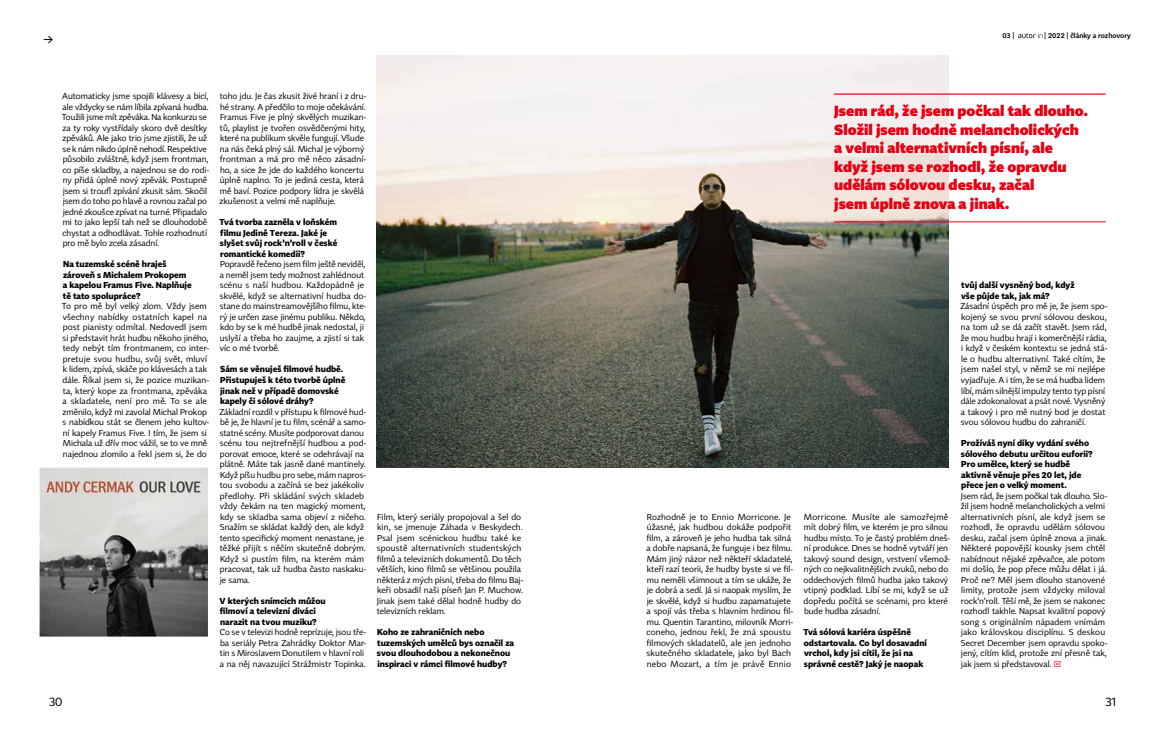
<style>
.page{position:relative;width:1168px;height:755px;background:#fff}
.page>*{position:absolute;margin:0;border:0;box-sizing:border-box;transform-origin:0 0}
.t1{font:900 14.5px/18.5px "Tabac Sans";color:#e70013}
.t2{font:12.5px "Tabac Sans";color:#000}
.t3{font:12px "Tabac Sans";color:#000}
.t4{font:8.5px/10.5px "Tabac Sans";color:#000}
.t5{font:700 8.5px/10.5px "Tabac Sans";color:#000}
.t6{font:600 7px "Tabac Sans";color:#000}
.s1{color:#e70013}
</style>
<div class="page">
<img style="left:39px;top:467px;width:168px;height:168px">
<img style="left:376px;top:55px;width:572px;height:412px">
<hr style="left:834px;top:93px;width:272px;height:2px;background:#e70013">
<hr style="left:834px;top:221px;width:272px;height:1px;background:#e70013">
<svg style="left:1018px;top:33px;width:24px;height:5px"></svg>
<h2 class="t2" style="left:43px;top:32px;width:11px">→</h2>
<p class="t4" style="left:62px;top:91px;width:149px">Automaticky jsme spojili klávesy a bicí, ale vždycky se nám líbila zpívaná hudba.<br>Toužili jsme mít zpěváka. Na konkurzu se za ty roky vystřídaly skoro dvě desítky zpěváků. Ale jako trio jsme zjistili, že už se k nám nikdo úplně nehodí. Respektive působilo zvláštně, když jsem frontman, co píše skladby, a najednou se do rodi&shy;ny přidá úplně nový zpěvák. Postupně jsem si troufl zpívání zkusit sám. Skočil jsem do toho po hlavě a rovnou začal po jedné zkoušce zpívat na turné. Připadalo mi to jako lepší tah než se dlouhodobě chystat a odhodlávat. Tohle rozhodnutí pro mě bylo zcela zásadní.</p>
<p class="t5" style="left:63px;top:259px;width:130px">Na tuzemské scéně hraješ zároveň s Michalem Prokopem a kapelou Framus Five. Naplňuje tě tato spolupráce?</p>
<p class="t4" style="left:62px;top:301px;width:149px">To pro mě byl velký zlom. Vždy jsem všechny nabídky ostatních kapel na post pianisty odmítal. Nedovedl jsem si představit hrát hudbu někoho jiného, tedy nebýt tím frontmanem, co inter&shy;pretuje svou hudbu, svůj svět, mluví k lidem, zpívá, skáče po klávesách a tak dále. Říkal jsem si, že pozice muzikan&shy;ta, který kope za frontmana, zpěváka a skladatele, není pro mě. To se ale změnilo, když mi zavolal Michal Prokop s nabídkou stát se členem jeho kultov&shy;ní kapely Framus Five. I tím, že jsem si Michala už dřív moc vážil, se to ve mně najednou zlomilo a řekl jsem si, že do</p>
<p class="t4" style="left:220px;top:91px;width:148px">toho jdu. Je čas zkusit živé hraní i z dru&shy;hé strany. A předčilo to moje očekávání.<br>Framus Five je plný skvělých muzikan&shy;tů, playlist je tvořen osvědčenými hity, které na publikum skvěle fungují. Všude na nás čeká plný sál. Michal je výborný frontman a má pro mě něco zásadní&shy;ho, a sice že jde do každého koncertu úplně naplno. To je jediná cesta, která mě baví. Pozice podpory lídra je skvělá zkušenost a velmi mě naplňuje.</p>
<p class="t5" style="left:220px;top:217px;width:119px">Tvá tvorba zazněla v loňském filmu Jedině Tereza. Jaké je slyšet svůj rock’n’roll v české romantické komedii?</p>
<p class="t4" style="left:220px;top:259px;width:148px">Popravdě řečeno jsem film ještě neviděl, a neměl jsem tedy možnost zahlédnout scénu s naší hudbou. Každopádně je skvělé, když se alternativní hudba do&shy;stane do mainstreamovějšího filmu, kte&shy;rý je určen zase jinému publiku. Někdo, kdo by se k mé hudbě jinak nedostal, ji uslyší a třeba ho zaujme, a zjistí si tak víc o mé tvorbě.</p>
<p class="t5" style="left:220px;top:364px;width:127px">Sám se věnuješ filmové hudbě.<br>Přistupuješ k této tvorbě úplně jinak než v případě domovské kapely či sólové dráhy?</p>
<p class="t4" style="left:219px;top:406px;width:149px">Základní rozdíl v přístupu k filmové hud&shy;bě je, že hlavní je tu film, scénář a samo&shy;statné scény. Musíte podporovat danou scénu tou nejtrefnější hudbou a pod&shy;porovat emoce, které se odehrávají na plátně. Máte tak jasně dané mantinely.<br>Když píšu hudbu pro sebe, mám napros&shy;tou svobodu a začíná se bez jakékoliv předlohy. Při skládání svých skladeb vždy čekám na ten magický moment, kdy se skladba sama objeví z ničeho.<br>Snažím se skládat každý den, ale když tento specifický moment nenastane, je těžké přijít s něčím skutečně dobrým.<br>Když si pustím film, na kterém mám pracovat, tak už hudba často naskaku&shy;je sama.</p>
<p class="t5" style="left:220px;top:595px;width:108px">V kterých snímcích můžou filmoví a televizní diváci narazit na tvou muziku?</p>
<p class="t4" style="left:220px;top:626px;width:148px">Co se v televizi hodně reprízuje, jsou tře&shy;ba seriály Petra Zahrádky Doktor Mar&shy;tin s Miroslavem Donutilem v hlavní roli a na něj navazující Strážmistr Topinka.</p>
<p class="t4" style="left:377px;top:511px;width:148px">Film, který seriály propojoval a šel do kin, se jmenuje Záhada v Beskydech.<br>Psal jsem scénickou hudbu také ke spoustě alternativních studentských filmů a televizních dokumentů. Do těch větších, kino filmů se většinou použila některá z mých písní, třeba do filmu Baj&shy;keři obsadil naši píseň Jan P. Muchow.<br>Jinak jsem také dělal hodně hudby do televizních reklam.</p>
<p class="t5" style="left:377px;top:626px;width:139px">Koho ze zahraničních nebo tuzemských umělců bys označil za svou dlouhodobou a nekonečnou inspiraci v rámci filmové hudby?</p>
<p class="t6" style="left:1002px;top:31px;width:14px">03 |</p>
<p class="t6" style="left:1044px;top:31px;width:88px">| 2022 | články a rozhovory</p>
<h1 class="t1" style="left:834px;top:102px;width:255px">Jsem rád, že jsem počkal tak dlouho.<br>Složil jsem hodně melancholických a velmi alternativních písní, ale když jsem se rozhodl, že opravdu udělám sólovou desku, začal<br>jsem úplně znova a jinak.</h1>
<p class="t4" style="left:646px;top:511px;width:148px">Rozhodně je to Ennio Morricone. Je úžasné, jak hudbou dokáže podpořit film, a zároveň je jeho hudba tak silná a dobře napsaná, že funguje i bez filmu.<br>Mám jiný názor než někteří skladatelé, kteří razí teorii, že hudby byste si ve fil&shy;mu neměli všimnout a tím se ukáže, že je dobrá a sedí. Já si naopak myslím, že je skvělé, když si hudbu zapamatujete a spojí vás třeba s hlavním hrdinou fil&shy;mu. Quentin Tarantino, milovník Morri&shy;coneho, jednou řekl, že zná spoustu filmových skladatelů, ale jen jednoho skutečného skladatele, jako byl Bach nebo Mozart, a tím je právě Ennio</p>
<p class="t4" style="left:804px;top:511px;width:148px">Morricone. Musíte ale samozřejmě mít dobrý film, ve kterém je pro silnou hudbu místo. To je častý problém dneš&shy;ní produkce. Dnes se hodně vytváří jen takový sound design, vrstvení všemož&shy;ných co nejkvalitnějších zvuků, nebo do oddechových filmů hudba jako takový vtipný podklad. Líbí se mi, když se už dopředu počítá se scénami, pro které bude hudba zásadní.</p>
<p class="t5" style="left:804px;top:626px;width:125px">Tvá sólová kariéra úspěšně odstartovala. Co byl dosavadní vrchol, kdy jsi cítil, že jsi na správné cestě? Jaký je naopak</p>
<p class="t5" style="left:961px;top:280px;width:115px">tvůj další vysněný bod, když vše půjde tak, jak má?</p>
<p class="t4" style="left:960px;top:301px;width:149px">Zásadní úspěch pro mě je, že jsem spo&shy;kojený se svou první sólovou deskou, na tom už se dá začít stavět. Jsem rád, že mou hudbu hrají i komerčnější rádia, i když v českém kontextu se jedná stá&shy;le o hudbu alternativní. Také cítím, že jsem našel styl, v němž se mi nejlépe vyjadřuje. A i tím, že se má hudba lidem líbí, mám silnější impulzy tento typ písní dále zdokonalovat a psát nové. Vysněný a takový i pro mě nutný bod je dostat svou sólovou hudbu do zahraničí.</p>
<p class="t5" style="left:961px;top:437px;width:133px">Prožíváš nyní díky vydání svého sólového debutu určitou euforii?<br>Pro umělce, který se hudbě aktivně věnuje přes 20 let, jde přece jen o velký moment.</p>
<p class="t4" style="left:961px;top:490px;width:148px">Jsem rád, že jsem počkal tak dlouho. Slo&shy;žil jsem hodně melancholických a velmi alternativních písní, ale když jsem se rozhodl, že opravdu udělám sólovou desku, začal jsem úplně znova a jinak.<br>Některé popovější kousky jsem chtěl nabídnout nějaké zpěvačce, ale potom mi došlo, že pop přece můžu dělat i já.<br>Proč ne? Měl jsem dlouho stanovené limity, protože jsem vždycky miloval rock’n’roll. Těší mě, že jsem se nakonec rozhodl takhle. Napsat kvalitní popový song s originálním nápadem vnímám jako královskou disciplínu. S deskou Secret December jsem opravdu spoko&shy;jený, cítím klid, protože zní přesně tak, jak jsem si představoval. <span class="s1">×</span></p>
<h3 class="t3" style="left:49px;top:693px;width:15px">30</h3>
<h3 class="t3" style="left:1105px;top:693px;width:12px">31</h3>
</div>
